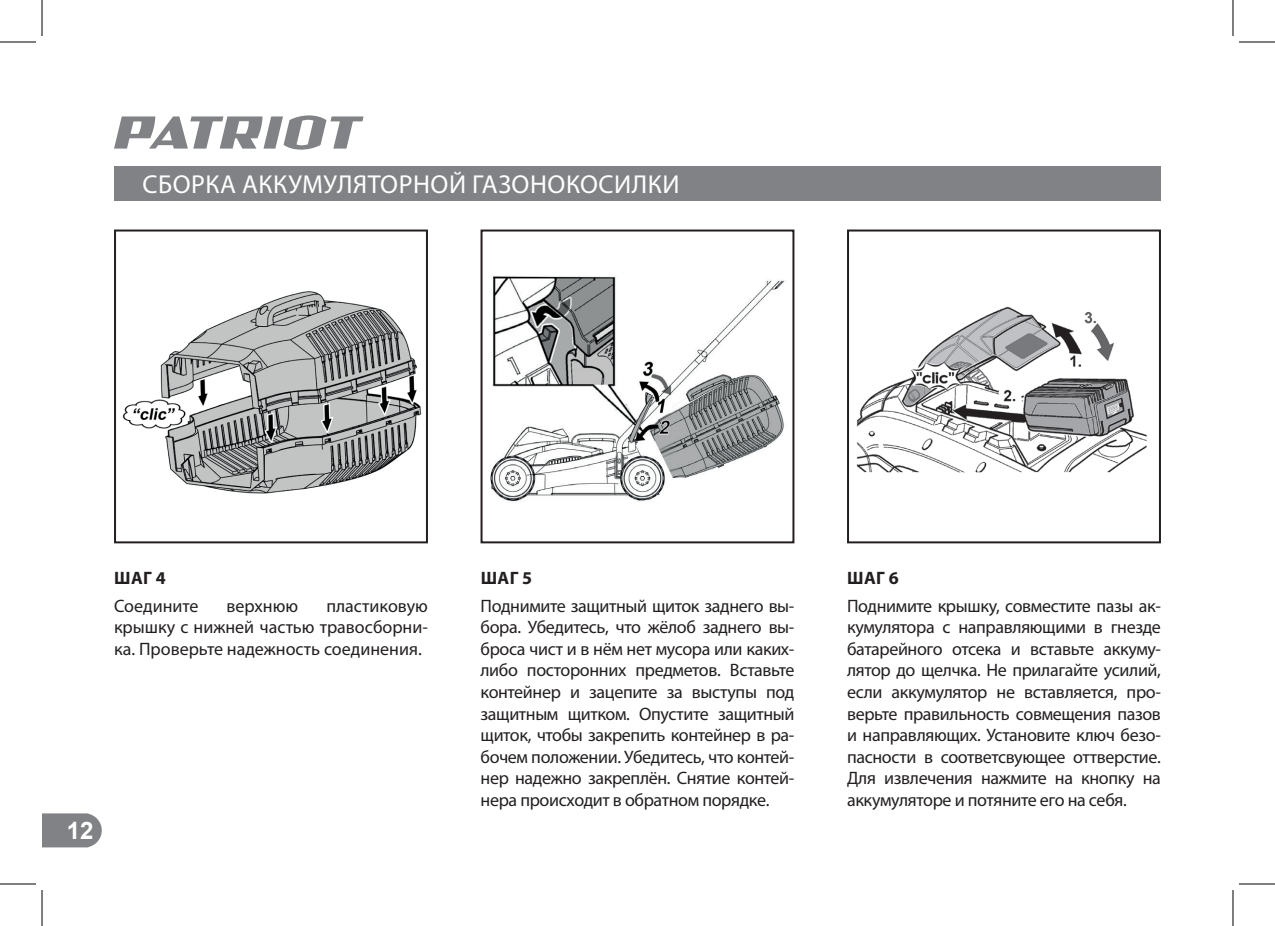
<style>
.page{position:relative;width:1275px;height:926px;background:#fff}
.page>*{position:absolute;margin:0;border:0;box-sizing:border-box;transform-origin:0 0}
.t1{font:26px "Myriad Pro";letter-spacing:.02em;color:#fff}
.t2{font:700 24px "Arial";color:#fff}
.t3{font:18px/21.6px "Myriad Pro";letter-spacing:-.02em;color:#231f20;text-align:justify}
.t4{font:18px "Myriad Pro";color:#231f20}
.t5{font:700 18px "Myriad Pro";letter-spacing:.02em;color:#231f20}
</style>
<div class="page">
<svg style="left:42px;top:813px;width:60px;height:34px;background:#898b8d"></svg>
<svg style="left:114px;top:115px;width:249px;height:35px"></svg>
<div style="left:114px;top:166px;width:1047px;height:34px;background:#808285"></div>
<img style="left:122px;top:291px;width:300px;height:203px">
<div style="left:114px;top:230px;width:314px;height:313px;border:2px solid #231f20"></div>
<img style="left:490px;top:276px;width:295px;height:226px">
<div style="left:480px;top:230px;width:314px;height:313px;border:2px solid #231f20"></div>
<img style="left:856px;top:306px;width:291px;height:167px">
<div style="left:847px;top:230px;width:314px;height:313px;border:2px solid #231f20"></div>
<hr style="left:0;top:42px;width:36px;height:1px;background:#000">
<hr style="left:1239px;top:42px;width:36px;height:1px;background:#000">
<hr style="left:0;top:884px;width:36px;height:1px;background:#000">
<hr style="left:1239px;top:884px;width:36px;height:1px;background:#000">
<hr style="left:42px;top:0;width:1px;height:36px;background:#000">
<hr style="left:42px;top:890px;width:1px;height:36px;background:#000">
<hr style="left:1232px;top:0;width:1px;height:36px;background:#000">
<hr style="left:1232px;top:890px;width:1px;height:36px;background:#000">
<h1 class="t1" style="left:143px;top:168px;width:538px">СБОРКА АККУМУЛЯТОРНОЙ ГАЗОНОКОСИЛКИ</h1>
<p class="t5" style="left:114px;top:568px;width:53px">ШАГ 4</p>
<p class="t4" style="left:114px;top:594px;width:86px">Соедините</p>
<p class="t4" style="left:227px;top:594px;width:73px">верхнюю</p>
<p class="t3" style="left:114px;top:594px;width:315px;text-indent:212px">пластиковую крышку с нижней частью травосборни&shy;ка. Проверьте надежность соединения.</p>
<h2 class="t2" style="left:67px;top:814px;width:28px">12</h2>
<p class="t5" style="left:481px;top:568px;width:53px">ШАГ 5</p>
<p class="t3" style="left:480px;top:594px;width:315px">Поднимите защитный щиток заднего вы&shy;бора. Убедитесь, что жёлоб заднего вы&shy;броса чист и в нём нет мусора или каких&shy;либо посторонних предметов. Вставьте контейнер и зацепите за выступы под защитным щитком. Опустите защитный щиток, чтобы закрепить контейнер в ра&shy;бочем положении. Убедитесь, что контей&shy;нер надежно закреплён. Снятие контей&shy;нера происходит в обратном порядке.</p>
<p class="t5" style="left:847px;top:568px;width:53px">ШАГ 6</p>
<p class="t3" style="left:847px;top:594px;width:315px">Поднимите крышку, совместите пазы ак&shy;кумулятора с направляющими в гнезде батарейного отсека и вставьте аккуму&shy;лятор до щелчка. Не прилагайте усилий, если аккумулятор не вставляется, про&shy;верьте правильность совмещения пазов и направляющих. Установите ключ безо&shy;пасности в соответсвующее оттверстие.<br>Для извлечения нажмите на кнопку на аккумуляторе и потяните его на себя.</p>
</div>
